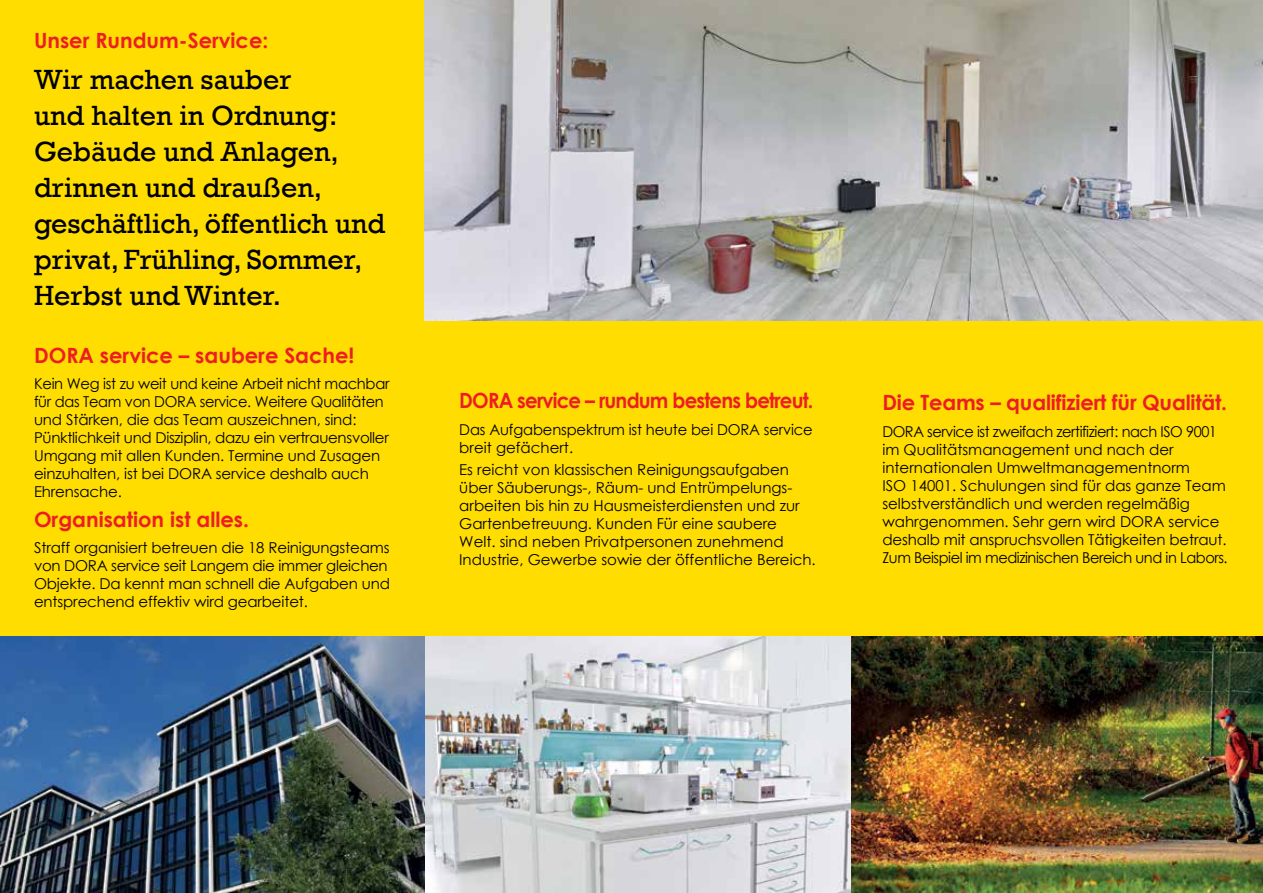
<style>
.page{position:relative;width:1263px;height:893px;background:#fd0}
.page>*{position:absolute;margin:0;border:0;box-sizing:border-box;transform-origin:0 0}
.t1{font:28.5px/36px "Rockwell";color:#000}
.t2{font:700 21px "Century Gothic";letter-spacing:-.01em;color:#ed1d24}
.t3{font:700 21px "Century Gothic";letter-spacing:-.04em;color:#ed1d24;scale:.94 1}
.t4{font:15px/18px "Century Gothic";letter-spacing:-.01em;color:#000}
</style>
<div class="page">
<img style="left:424px;top:0;width:839px;height:321px">
<img style="left:0;top:636px;width:1263px;height:257px">
<h2 class="t2" style="left:34px;top:27px;width:236px">Unser Rundum-Service:</h2>
<h1 class="t1" style="left:34px;top:62px;width:353px">Wir machen sauber<br>und halten in Ordnung:<br>Gebäude und Anlagen, drinnen und draußen, geschäftlich, öffentlich und privat, Frühling, Sommer,<br>Herbst und Winter.</h1>
<h2 class="t2" style="left:34px;top:342px;width:322px">DORA service – saubere Sache!</h2>
<p class="t4" style="left:34px;top:375px;width:357px">Kein Weg ist zu weit und keine Arbeit nicht machbar für das Team von DORA service. Weitere Qualitäten und Stärken, die das Team auszeichnen, sind:<br>Pünktlichkeit und Disziplin, dazu ein vertrauensvoller Umgang mit allen Kunden. Termine und Zusagen einzuhalten, ist bei DORA service deshalb auch Ehrensache.</p>
<h2 class="t2" style="left:34px;top:506px;width:217px">Organisation ist alles.</h2>
<p class="t4" style="left:34px;top:538px;width:357px">Straff organisiert betreuen die 18 Reinigungsteams von DORA service seit Langem die immer gleichen Objekte. Da kennt man schnell die Aufgaben und entsprechend effektiv wird gearbeitet.</p>
<h2 class="t3" style="left:459px;top:387px;width:378px">DORA service – rundum bestens betreut.</h2>
<p class="t4" style="left:459px;top:420px;width:355px">Das Aufgabenspektrum ist heute bei DORA service breit gefächert.</p>
<p class="t4" style="left:459px;top:460px;width:358px">Es reicht von klassischen Reinigungsaufgaben über Säuberungs-, Räum- und Entrümpelungs&shy;arbeiten bis hin zu Hausmeisterdiensten und zur Gartenbetreuung. Kunden Für eine saubere Welt. sind neben Privatpersonen zunehmend Industrie, Gewerbe sowie der öffentliche Bereich.</p>
<h2 class="t2" style="left:882px;top:389px;width:346px">Die Teams – qualifiziert für Qualität.</h2>
<p class="t4" style="left:882px;top:422px;width:347px">DORA service ist zweifach zertifiziert: nach ISO 9001 im Qualitätsmanagement und nach der internationalen Umweltmanagementnorm<br>ISO 14001. Schulungen sind für das ganze Team selbstverständlich und werden regelmäßig wahrgenommen. Sehr gern wird DORA service deshalb mit anspruchsvollen Tätigkeiten betraut.<br>Zum Beispiel im medizinischen Bereich und in Labors.</p>
</div>
